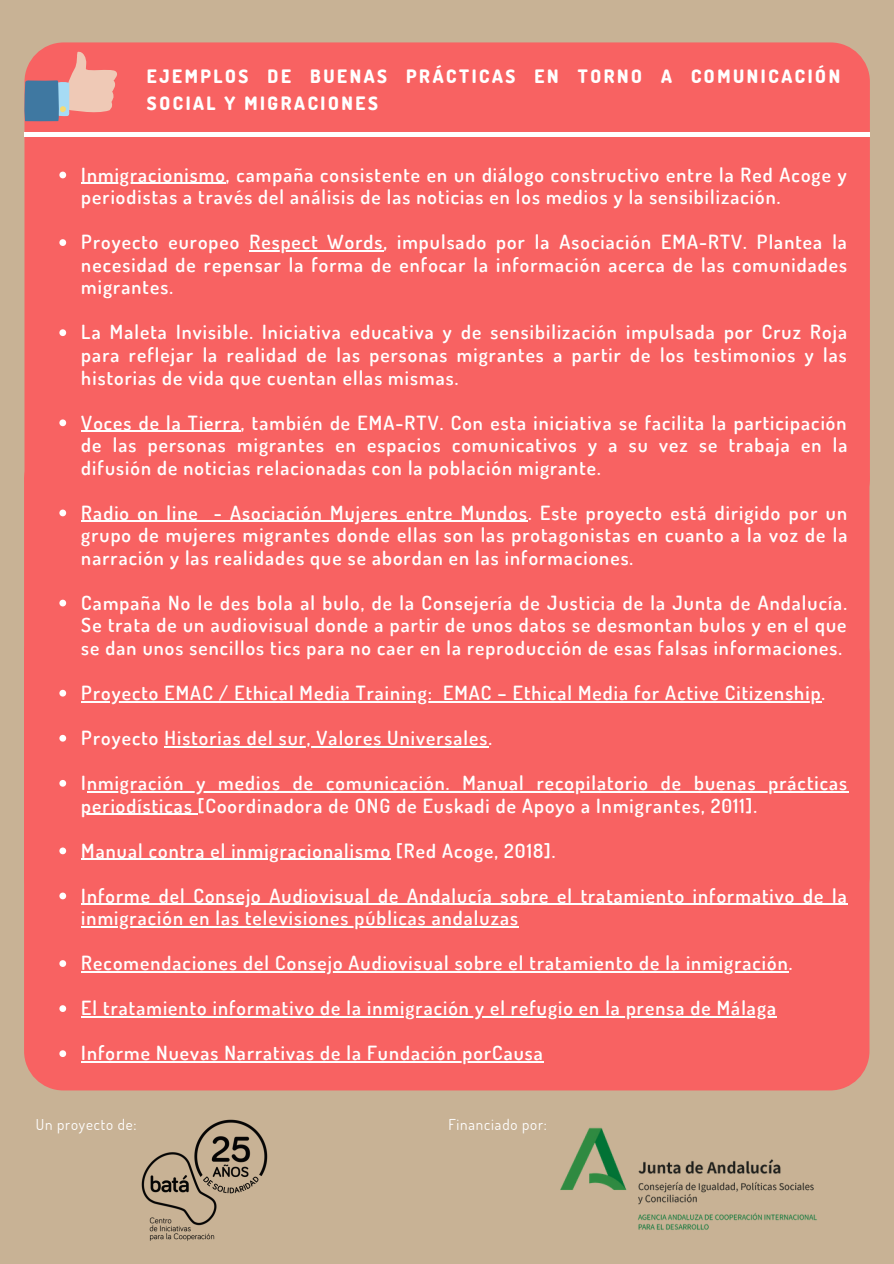
<style>
.page{position:relative;width:894px;height:1264px;background:#fff}
.page>*{position:absolute;margin:0;border:0;box-sizing:border-box;transform-origin:0 0}
.t1{font:600 19.5px/22.5px "Dosis";letter-spacing:.055em;color:#fff;text-align:justify}
.t2{font:800 18.45px/26.5px "Dosis";letter-spacing:.14em;color:#fff}
.t3{font:15px "Dosis";letter-spacing:.055em;color:#fff}
</style>
<div class="page">
<div style="left:0;top:0;width:893px;height:1263px;background:#c8b295"></div>
<div style="left:24px;top:42px;width:845px;height:476px;background:#f86262;border-radius:39px"></div>
<div style="left:24px;top:132px;width:845px;height:5px;background:#fff"></div>
<div style="left:24px;top:440px;width:845px;height:475px;background:#f86262;border-radius:39px"></div>
<div style="left:24px;top:615px;width:845px;height:475px;background:#f86262;border-radius:39px"></div>
<svg style="left:59px;top:172px;width:7px;height:6px"></svg>
<hr style="left:81px;top:183px;width:145px;height:1px;background:#fff">
<svg style="left:59px;top:239px;width:7px;height:7px"></svg>
<hr style="left:249px;top:250px;width:134px;height:1px;background:#fff">
<svg style="left:59px;top:329px;width:7px;height:7px"></svg>
<svg style="left:59px;top:419px;width:7px;height:7px"></svg>
<hr style="left:81px;top:431px;width:160px;height:1px;background:#fff">
<svg style="left:59px;top:509px;width:7px;height:7px"></svg>
<hr style="left:81px;top:521px;width:447px;height:1px;background:#fff">
<svg style="left:59px;top:599px;width:7px;height:7px"></svg>
<svg style="left:59px;top:689px;width:7px;height:7px"></svg>
<hr style="left:81px;top:701px;width:740px;height:1px;background:#fff">
<svg style="left:59px;top:735px;width:7px;height:6px"></svg>
<hr style="left:164px;top:746px;width:324px;height:1px;background:#fff">
<svg style="left:59px;top:780px;width:7px;height:6px"></svg>
<hr style="left:87px;top:791px;width:761px;height:1px;background:#fff">
<hr style="left:81px;top:813px;width:117px;height:1px;background:#fff">
<svg style="left:59px;top:847px;width:7px;height:7px"></svg>
<hr style="left:81px;top:858px;width:310px;height:1px;background:#fff">
<svg style="left:59px;top:892px;width:7px;height:7px"></svg>
<hr style="left:81px;top:903px;width:766px;height:2px;background:#fff">
<hr style="left:81px;top:926px;width:438px;height:1px;background:#fff">
<svg style="left:59px;top:960px;width:7px;height:6px"></svg>
<hr style="left:81px;top:971px;width:707px;height:1px;background:#fff">
<svg style="left:59px;top:1005px;width:7px;height:6px"></svg>
<hr style="left:81px;top:1016px;width:696px;height:1px;background:#fff">
<svg style="left:59px;top:1050px;width:7px;height:7px"></svg>
<hr style="left:81px;top:1061px;width:463px;height:1px;background:#fff">
<svg style="left:24px;top:51px;width:93px;height:70px"></svg>
<img style="left:538px;top:1062px;width:310px;height:168px">
<img style="left:141px;top:1119px;width:127px;height:122px">
<p class="t2" style="left:147px;top:62px;width:694px">EJEMPLOS DE BUENAS PRÁCTICAS EN TORNO A COMUNICACIÓN<br>SOCIAL Y MIGRACIONES</p>
<p class="t1" style="left:81px;top:163px;width:766px">Inmigracionismo, campaña consistente en un diálogo constructivo entre la Red Acoge y periodistas a través del análisis de las noticias en los medios y la sensibilización.</p>
<p class="t1" style="left:81px;top:230px;width:767px">Proyecto europeo Respect Words, impulsado por la Asociación EMA-RTV. Plantea la necesidad de repensar la forma de enfocar la información acerca de las comunidades migrantes.</p>
<p class="t1" style="left:81px;top:320px;width:767px">La Maleta Invisible. Iniciativa educativa y de sensibilización impulsada por Cruz Roja para reflejar la realidad de las personas migrantes a partir de los testimonios y las historias de vida que cuentan ellas mismas.</p>
<p class="t1" style="left:81px;top:410px;width:767px">Voces de la Tierra, también de EMA-RTV. Con esta iniciativa se facilita la participación de las personas migrantes en espacios comunicativos y a su vez se trabaja en la difusión de noticias relacionadas con la población migrante.</p>
<p class="t1" style="left:81px;top:501px;width:767px">Radio on line - Asociación Mujeres entre Mundos. Este proyecto está dirigido por un grupo de mujeres migrantes donde ellas son las protagonistas en cuanto a la voz de la narración y las realidades que se abordan en las informaciones.</p>
<p class="t1" style="left:81px;top:591px;width:767px">Campaña No le des bola al bulo, de la Consejería de Justicia de la Junta de Andalucía.<br>Se trata de un audiovisual donde a partir de unos datos se desmontan bulos y en el que se dan unos sencillos tics para no caer en la reproducción de esas falsas informaciones.</p>
<p class="t1" style="left:81px;top:681px;width:745px">Proyecto EMAC / Ethical Media Training: EMAC – Ethical Media for Active Citizenship.</p>
<p class="t1" style="left:81px;top:726px;width:412px">Proyecto Historias del sur, Valores Universales.</p>
<p class="t1" style="left:81px;top:771px;width:767px">Inmigración y medios de comunicación. Manual recopilatorio de buenas prácticas periodísticas [Coordinadora de ONG de Euskadi de Apoyo a Inmigrantes, 2011].</p>
<p class="t1" style="left:81px;top:838px;width:475px">Manual contra el inmigracionalismo [Red Acoge, 2018].</p>
<p class="t1" style="left:81px;top:883px;width:766px">Informe del Consejo Audiovisual de Andalucía sobre el tratamiento informativo de la inmigración en las televisiones públicas andaluzas</p>
<p class="t1" style="left:81px;top:951px;width:712px">Recomendaciones del Consejo Audiovisual sobre el tratamiento de la inmigración.</p>
<p class="t1" style="left:81px;top:996px;width:696px">El tratamiento informativo de la inmigración y el refugio en la prensa de Málaga</p>
<p class="t1" style="left:81px;top:1041px;width:463px">Informe Nuevas Narrativas de la Fundación porCausa</p>
<p class="t3" style="left:36px;top:1114px;width:102px">Un proyecto de:</p>
<p class="t3" style="left:448px;top:1114px;width:100px">Financiado por:</p>
</div>
